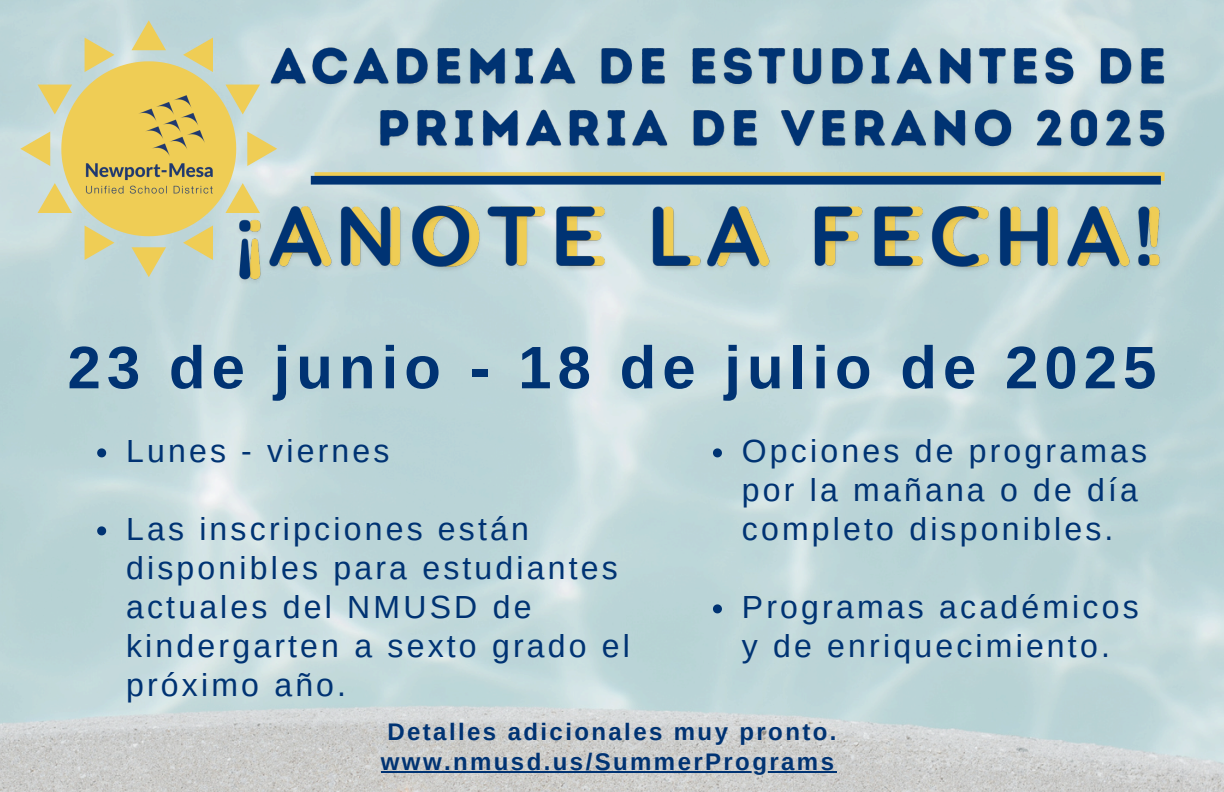
<style>
.page{position:relative;width:1224px;height:792px;background:#fff}
.page>*{position:absolute;margin:0;border:0;box-sizing:border-box;transform-origin:0 0}
.t1{font:700 60px "Arimo";letter-spacing:.1em;color:#003373}
.t2{font:32px/39px "Arimo";letter-spacing:.1em;color:#003373}
.t3{font:700 24px "Arimo";letter-spacing:.1em;color:#003373}
</style>
<div class="page">
<img style="left:0;top:0;width:1224px;height:792px">
<svg style="left:20px;top:20px;width:257px;height:257px;background:#d0d5b4"></svg>
<img style="left:78px;top:87px;width:147px;height:118px">
<img style="left:262px;top:37px;width:909px;height:123px">
<img style="left:229px;top:180px;width:941px;height:111px">
<svg style="left:315px;top:172px;width:850px;height:9px;background:#e4c85c"></svg>
<div style="left:311px;top:176px;width:850px;height:9px;background:#003373"></div>
<svg style="left:97px;top:448px;width:9px;height:9px"></svg>
<svg style="left:97px;top:526px;width:9px;height:9px"></svg>
<hr style="left:381px;top:772px;width:455px;height:1px;background:#003373">
<svg style="left:713px;top:448px;width:9px;height:9px"></svg>
<svg style="left:713px;top:604px;width:9px;height:9px"></svg>
<p class="t1" style="left:67px;top:334px;width:1090px">23 de junio - 18 de julio de 2025</p>
<p class="t2" style="left:126px;top:431px;width:265px">Lunes - viernes</p>
<p class="t2" style="left:742px;top:431px;width:407px">Opciones de programas por la mañana o de día completo disponibles.</p>
<p class="t2" style="left:126px;top:509px;width:505px">Las inscripciones están disponibles para estudiantes actuales del NMUSD de kindergarten a sexto grado el próximo año.</p>
<p class="t3" style="left:387px;top:718px;width:451px">Detalles adicionales muy pronto.</p>
<h2 class="t3" style="left:381px;top:748px;width:455px">www.nmusd.us/SummerPrograms</h2>
<p class="t2" style="left:742px;top:587px;width:398px">Programas académicos y de enriquecimiento.</p>
</div>
